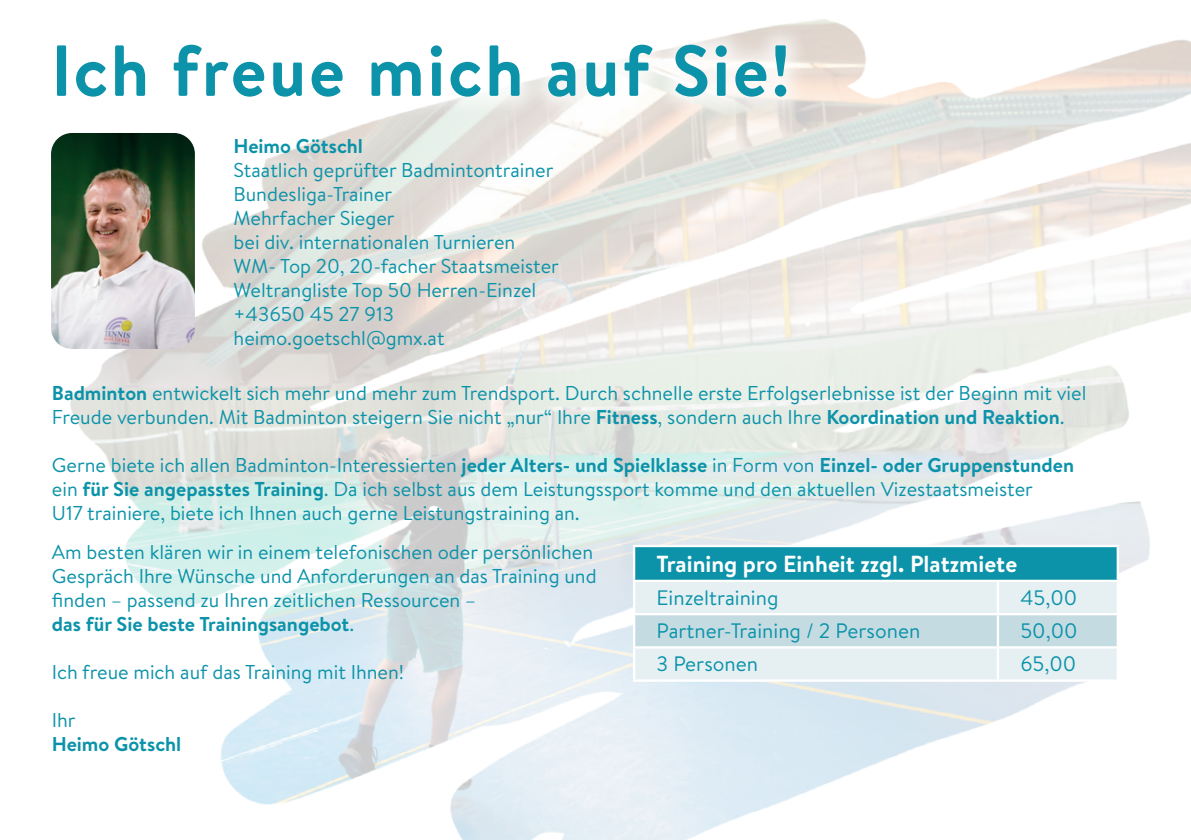
<style>
.page{position:relative;width:1191px;height:840px;background:#fff}
.page>*{position:absolute;margin:0;border:0;box-sizing:border-box;transform-origin:0 0}
.t1{font:700 72px "Brandon Text";letter-spacing:.04em;color:#0c93a9}
.t2{font:700 23.2px "Brandon Text";color:#fff}
.t3{font:21px "Brandon Text";color:#0c93a9}
.t4{font:20px/24px "Brandon Text";color:#0c93a9}
.t5{font:700 20px "Brandon Text";color:#0c93a9}
.s1{font-weight:700}
</style>
<div class="page">
<img style="left:70px;top:19px;width:1121px;height:820px">
<div style="left:33px;top:21px;width:776px;height:99px;background:#fff;opacity:.75"></div>
<img style="left:51px;top:133px;width:144px;height:216px">
<div style="left:634px;top:545px;width:483px;height:35px;background:#0c93a9"></div>
<div style="left:635px;top:581px;width:481px;height:98px;background:#e6f0f3"></div>
<div style="left:635px;top:615px;width:481px;height:31px;background:#c5dbe2"></div>
<hr style="left:633px;top:544px;width:365px;height:3px;background:#fff">
<hr style="left:633px;top:547px;width:2px;height:32px;background:#fff">
<hr style="left:998px;top:544px;width:121px;height:3px;background:#fff">
<hr style="left:1116px;top:547px;width:3px;height:32px;background:#fff">
<hr style="left:633px;top:579px;width:365px;height:2px;background:#fff">
<hr style="left:633px;top:581px;width:2px;height:31px;background:#fff">
<hr style="left:998px;top:579px;width:121px;height:2px;background:#fff">
<hr style="left:996px;top:581px;width:3px;height:31px;background:#fff">
<hr style="left:1116px;top:581px;width:3px;height:31px;background:#fff">
<hr style="left:633px;top:612px;width:365px;height:3px;background:#fff">
<hr style="left:633px;top:615px;width:2px;height:31px;background:#fff">
<hr style="left:998px;top:612px;width:121px;height:3px;background:#fff">
<hr style="left:996px;top:615px;width:3px;height:31px;background:#fff">
<hr style="left:1116px;top:615px;width:3px;height:31px;background:#fff">
<hr style="left:633px;top:646px;width:365px;height:2px;background:#fff">
<hr style="left:633px;top:648px;width:2px;height:31px;background:#fff">
<hr style="left:998px;top:646px;width:121px;height:2px;background:#fff">
<hr style="left:996px;top:648px;width:3px;height:31px;background:#fff">
<hr style="left:1116px;top:648px;width:3px;height:31px;background:#fff">
<hr style="left:633px;top:679px;width:365px;height:2px;background:#fff">
<hr style="left:998px;top:679px;width:121px;height:2px;background:#fff">
<h1 class="t1" style="left:51px;top:21px;width:740px">Ich freue mich auf Sie!</h1>
<p class="t5" style="left:233px;top:131px;width:131px">Heimo Götschl</p>
<p class="t4" style="left:233px;top:157px;width:327px">Staatlich geprüfter Badmintontrainer<br>Bundesliga-Trainer<br>Mehrfacher Sieger<br>bei div. internationalen Turnieren<br>WM- Top 20, 20-facher Staatsmeister<br>Weltrangliste Top 50 Herren-Einzel +43650 45 27 913 heimo.goetschl@gmx.at</p>
<p class="t4" style="left:52px;top:380px;width:1036px"><span class="s1">Badminton</span> entwickelt sich mehr und mehr zum Trendsport. Durch schnelle erste Erfolgserlebnisse ist der Beginn mit viel<br>Freude verbunden. Mit Badminton steigern Sie nicht „nur“ Ihre <span class="s1">Fitness</span>, sondern auch Ihre <span class="s1">Koordination und Reaktion</span>.</p>
<p class="t4" style="left:52px;top:452px;width:1023px">Gerne biete ich allen Badminton-Interessierten <span class="s1">jeder Alters- und Spielklasse</span> in Form von <span class="s1">Einzel- oder Gruppenstunden </span>ein <span class="s1">für Sie angepasstes Training</span>. Da ich selbst aus dem Leistungssport komme und den aktuellen Vizestaatsmeister<br>U17 trainiere, biete ich Ihnen auch gerne Leistungstraining an.</p>
<p class="t4" style="left:52px;top:539px;width:546px">Am besten klären wir in einem telefonischen oder persönlichen Gespräch Ihre Wünsche und Anforderungen an das Training und finden – passend zu Ihren zeitlichen Ressourcen –<br><span class="s1">das für Sie beste Trainingsangebot</span>.</p>
<p class="t4" style="left:52px;top:659px;width:354px">Ich freue mich auf das Training mit Ihnen!</p>
<p class="t4" style="left:52px;top:707px;width:25px">Ihr</p>
<p class="t5" style="left:52px;top:729px;width:131px">Heimo Götschl</p>
<p class="t2" style="left:656px;top:547px;width:362px">Training pro Einheit zzgl. Platzmiete</p>
<p class="t3" style="left:656px;top:582px;width:123px">Einzeltraining</p>
<p class="t3" style="left:1020px;top:582px;width:58px">45,00</p>
<p class="t3" style="left:656px;top:616px;width:265px">Partner-Training / 2 Personen</p>
<p class="t3" style="left:1020px;top:616px;width:59px">50,00</p>
<p class="t3" style="left:656px;top:649px;width:103px">3 Personen</p>
<p class="t3" style="left:1020px;top:649px;width:57px">65,00</p>
</div>
